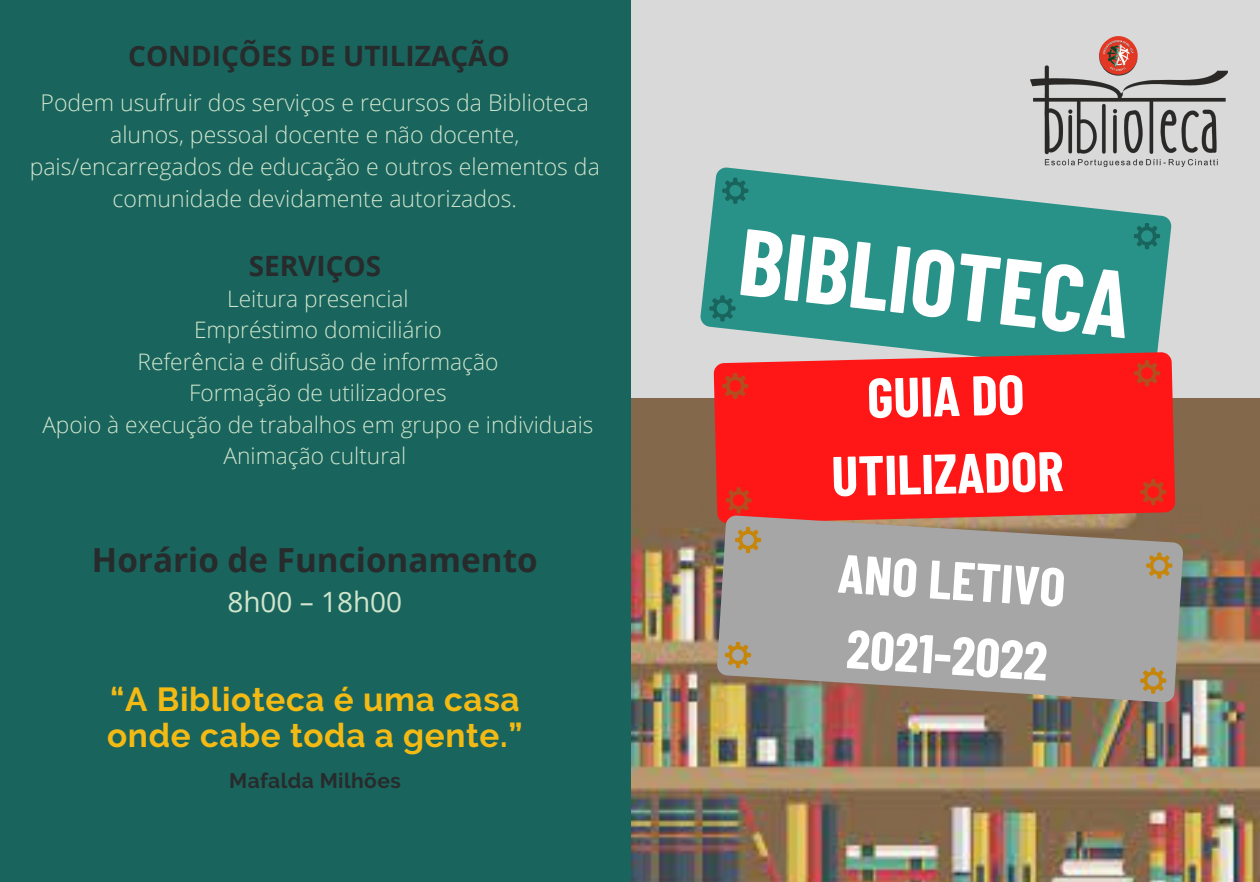
<style>
.page{position:relative;width:1260px;height:882px;background:#d9d9d9}
.page>*{position:absolute;margin:0;border:0;box-sizing:border-box;transform-origin:0 0}
.t1{font:700 94.5px "Barlow Condensed";color:#fff}
.t2{font:700 56px/77.5px "Barlow Condensed";color:#fff;text-align:center}
.t3{font:700 54.25px "Barlow Condensed";color:#fff}
.t4{font:700 33.25px/36.2px "Raleway";letter-spacing:.02em;color:#f4ba14}
.t5{font:700 33.25px "Open Sans";color:#282b2b}
.t6{font:700 28px "Open Sans";color:#282b2b}
.t7{font:28px "Open Sans";color:#d0e5cc}
.t8{font:300 23.1px/32.2px "Open Sans";color:#d0e5cc;text-align:center}
.t9{font:300 22.75px "Open Sans";color:#d0e5cc}
.t10{font:700 21px "Raleway";letter-spacing:.02em;color:#282b2b}
</style>
<div class="page">
<img style="left:630px;top:398px;width:630px;height:484px">
<div style="left:0;top:0;width:630px;height:882px;background:#19645d"></div>
<svg style="left:700px;top:167px;width:472px;height:209px;fill:#299288"></svg>
<div style="left:714px;top:352px;width:461px;height:171px;background:#ff1616"></div>
<svg style="left:717px;top:515px;width:467px;height:188px;background:#a39c98"></svg>
<svg style="left:722px;top:178px;width:26px;height:26px"></svg>
<svg style="left:709px;top:295px;width:27px;height:27px"></svg>
<svg style="left:1134px;top:360px;width:26px;height:26px"></svg>
<svg style="left:1140px;top:479px;width:26px;height:26px"></svg>
<svg style="left:722px;top:373px;width:26px;height:26px"></svg>
<svg style="left:735px;top:527px;width:26px;height:26px"></svg>
<svg style="left:725px;top:642px;width:26px;height:26px"></svg>
<svg style="left:1140px;top:668px;width:26px;height:26px"></svg>
<svg style="left:1146px;top:552px;width:26px;height:27px"></svg>
<svg style="left:1134px;top:223px;width:26px;height:26px"></svg>
<svg style="left:726px;top:487px;width:26px;height:26px"></svg>
<img style="left:1030px;top:37px;width:197px;height:130px">
<p class="t6" style="left:128px;top:36px;width:383px">CONDIÇÕES DE UTILIZAÇÃO</p>
<p class="t8" style="left:30px;top:86px;width:572px">Podem usufruir dos serviços e recursos da Biblioteca alunos, pessoal docente e não docente, pais/encarregados de educação e outros elementos da comunidade devidamente autorizados.</p>
<p class="t6" style="left:249px;top:246px;width:134px">SERVIÇOS</p>
<p class="t9" style="left:227px;top:282px;width:183px">Leitura presencial</p>
<p class="t9" style="left:194px;top:314px;width:249px">Empréstimo domiciliário</p>
<p class="t9" style="left:138px;top:345px;width:362px">Referência e difusão de informação</p>
<p class="t9" style="left:189px;top:377px;width:259px">Formação de utilizadores</p>
<p class="t9" style="left:42px;top:408px;width:553px">Apoio à execução de trabalhos em grupo e individuais</p>
<p class="t9" style="left:224px;top:440px;width:184px">Animação cultural</p>
<p class="t5" style="left:92px;top:536px;width:447px">Horário de Funcionamento</p>
<p class="t7" style="left:227px;top:583px;width:176px">8h00 – 18h00</p>
<p class="t4" style="left:107px;top:681px;width:417px">“A Biblioteca é uma casa onde cabe toda a gente.”</p>
<p class="t10" style="left:229px;top:768px;width:173px">Mafalda Milhões</p>
<p class="t1" style="left:746px;top:202px;width:394px;rotate:6deg">BIBLIOTECA</p>
<p class="t2" style="left:830px;top:357px;width:234px;rotate:-1deg">GUIA DO<br>UTILIZADOR</p>
<p class="t3" style="left:841px;top:538px;width:229px;rotate:4deg">ANO LETIVO</p>
<p class="t3" style="left:849px;top:613px;width:203px;rotate:4deg">2021-2022</p>
</div>
